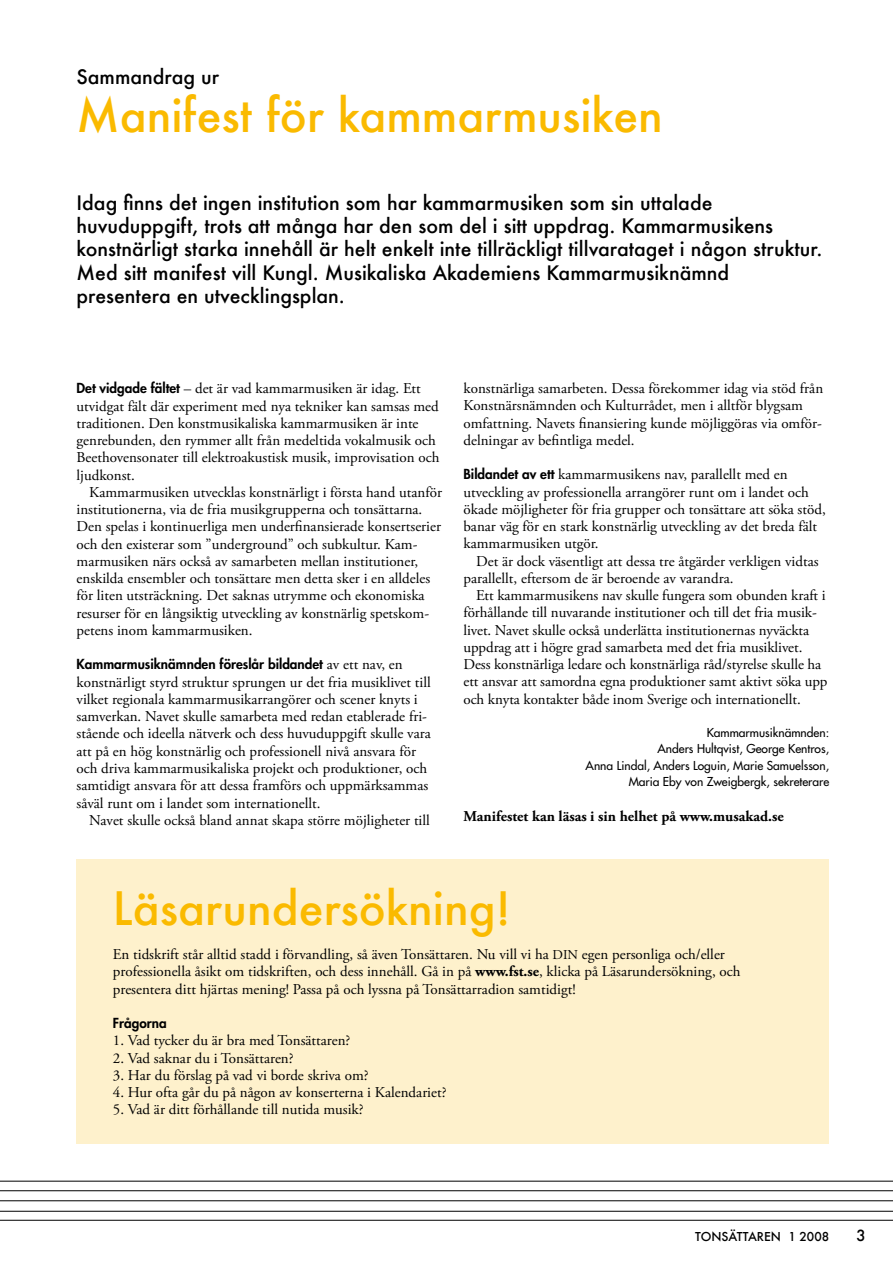
<style>
.page{position:relative;width:893px;height:1263px;background:#fff}
.page>*{position:absolute;margin:0;border:0;box-sizing:border-box;transform-origin:0 0}
.t1{font:500 45px "Futura";color:#faba00}
.t2{font:500 19.5px/23.4px "Futura";color:#000}
.t3{font:15px/17.2px "Adobe Garamond Pro";color:#000}
.t4{font:700 15px "Adobe Garamond Pro";color:#000}
.t5{font:500 15px "Futura";color:#000}
.t6{font:800 13.5px "Futura Std";color:#000}
.t7{font:500 12px/16.5px "Futura Std";color:#000;text-align:right}
.t8{font:500 12px "Futura";color:#000}
.s1{font-family:"Futura Std";font-weight:800;font-size:13.5px}
.s2{font-family:"Adobe Garamond Pro";font-weight:400;font-size:15px}
.s3{font-size:13.5px}
.s4{font-weight:700}
</style>
<div class="page">
<div style="left:77px;top:859px;width:752px;height:285px;background:#fef1cc"></div>
<hr style="left:0;top:1220px;width:893px;height:1px;background:#000">
<hr style="left:0;top:1211px;width:893px;height:1px;background:#000">
<hr style="left:0;top:1200px;width:893px;height:1px;background:#000">
<hr style="left:0;top:1190px;width:893px;height:1px;background:#000">
<hr style="left:0;top:1181px;width:893px;height:1px;background:#000">
<h2 class="t2" style="left:77px;top:65px;width:144px">Sammandrag ur</h2>
<h1 class="t1" style="left:77px;top:85px;width:588px">Manifest för kammarmusiken</h1>
<p class="t2" style="left:77px;top:190px;width:748px">Idag finns det ingen institution som har kammarmusiken som sin uttalade huvuduppgift, trots att många har den som del i sitt uppdrag. Kammarmusikens konstnärligt starka innehåll är helt enkelt inte tillräckligt tillvarataget i någon struktur.<br>Med sitt manifest vill Kungl. Musikaliska Akademiens Kammarmusiknämnd presentera en utvecklingsplan.</p>
<p class="t3" style="left:77px;top:381px;width:364px"><span class="s1">Det vidgade fältet</span> – det är vad kammarmusiken är idag. Ett utvidgat fält där experiment med nya tekniker kan samsas med traditionen. Den konstmusikaliska kammarmusiken är inte genrebunden, den rymmer allt från medeltida vokalmusik och Beethovensonater till elektroakustisk musik, improvisation och ljudkonst.</p>
<p class="t3" style="left:77px;top:484px;width:367px;text-indent:13px">Kammarmusiken utvecklas konstnärligt i första hand utanför institutionerna, via de fria musikgrupperna och tonsättarna.<br>Den spelas i kontinuerliga men underfinansierade konsertserier och den existerar som ”underground” och subkultur. Kam&shy;marmusiken närs också av samarbeten mellan institutioner, enskilda ensembler och tonsättare men detta sker i en alldeles för liten utsträckning. Det saknas utrymme och ekonomiska resurser för en långsiktig utveckling av konstnärlig spetskom&shy;petens inom kammarmusiken.</p>
<p class="t6" style="left:77px;top:656px;width:328px">Kammarmusiknämnden föreslår bildandet <span class="s2">av ett nav, en</span></p>
<p class="t3" style="left:77px;top:674px;width:356px">konstnärligt styrd struktur sprungen ur det fria musiklivet till vilket regionala kammarmusikarrangörer och scener knyts i samverkan. Navet skulle samarbeta med redan etablerade fri&shy;stående och ideella nätverk och dess huvuduppgift skulle vara att på en hög konstnärlig och professionell nivå ansvara för och driva kammarmusikaliska projekt och produktioner, och samtidigt ansvara för att dessa framförs och uppmärksammas såväl runt om i landet som internationellt.</p>
<p class="t3" style="left:89px;top:812px;width:342px">Navet skulle också bland annat skapa större möjligheter till</p>
<p class="t3" style="left:463px;top:380px;width:361px">konstnärliga samarbeten. Dessa förekommer idag via stöd från Konstnärsnämnden och Kulturrådet, men i alltför blygsam omfattning. Navets finansiering kunde möjliggöras via omför&shy;delningar av befintliga medel.</p>
<p class="t3" style="left:463px;top:467px;width:364px"><span class="s1">Bildandet av ett</span> kammarmusikens nav, parallellt med en utveckling av professionella arrangörer runt om i landet och ökade möjligheter för fria grupper och tonsättare att söka stöd, banar väg för en stark konstnärlig utveckling av det breda fält kammarmusiken utgör.</p>
<p class="t3" style="left:463px;top:553px;width:357px;text-indent:13px">Det är dock väsentligt att dessa tre åtgärder verkligen vidtas parallellt, eftersom de är beroende av varandra.</p>
<p class="t3" style="left:463px;top:587px;width:366px;text-indent:13px">Ett kammarmusikens nav skulle fungera som obunden kraft i förhållande till nuvarande institutioner och till det fria musik&shy;livet. Navet skulle också underlätta institutionernas nyväckta uppdrag att i högre grad samarbeta med det fria musiklivet.<br>Dess konstnärliga ledare och konstnärliga råd/styrelse skulle ha ett ansvar att samordna egna produktioner samt aktivt söka upp och knyta kontakter både inom Sverige och internationellt.</p>
<p class="t7" style="left:586px;top:724px;width:245px">Kammarmusiknämnden:<br>Anders Hultqvist, George Kentros,<br>Anna Lindal, Anders Loguin, Marie Samuelsson, Maria Eby von Zweigbergk, sekreterare</p>
<p class="t4" style="left:463px;top:807px;width:322px">Manifestet kan läsas i sin helhet på www.musakad.se</p>
<h1 class="t1" style="left:113px;top:877px;width:399px">Läsarundersökning!</h1>
<p class="t3" style="left:113px;top:946px;width:629px">En tidskrift står alltid stadd i förvandling, så även Tonsättaren. Nu vill vi ha <span class="s3">DIN</span> egen personliga och/eller professionella åsikt om tidskriften, och dess innehåll. Gå in på <span class="s4">www.fst.se</span>, klicka på Läsarundersökning, och presentera ditt hjärtas mening! Passa på och lyssna på Tonsättarradion samtidigt!</p>
<p class="t6" style="left:113px;top:1015px;width:55px">Frågorna</p>
<p class="t3" style="left:113px;top:1032px;width:239px">1. Vad tycker du är bra med Tonsättaren?</p>
<p class="t3" style="left:113px;top:1050px;width:182px">2. Vad saknar du i Tonsättaren?</p>
<p class="t3" style="left:113px;top:1067px;width:257px">3. Har du förslag på vad vi borde skriva om?</p>
<p class="t3" style="left:113px;top:1084px;width:335px">4. Hur ofta går du på någon av konserterna i Kalendariet?</p>
<p class="t3" style="left:113px;top:1101px;width:252px">5. Vad är ditt förhållande till nutida musik?</p>
<p class="t8" style="left:695px;top:1228px;width:135px">TONSÄTTAREN 1 2008</p>
<p class="t5" style="left:856px;top:1225px;width:11px">3</p>
</div>
